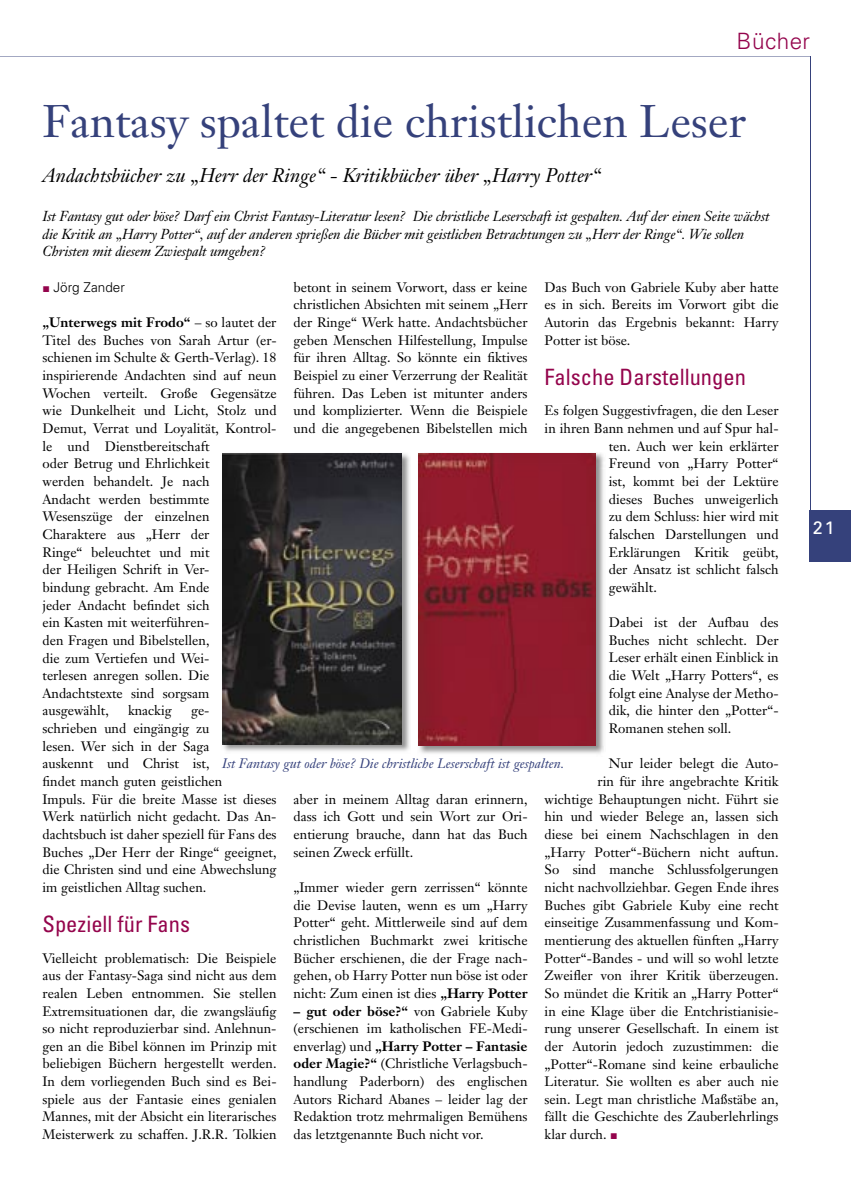
<style>
.page{position:relative;width:851px;height:1191px;background:#fff}
.page>*{position:absolute;margin:0;border:0;box-sizing:border-box;transform-origin:0 0}
.t1{font:45px "Janson Text";color:#35417b}
.t2{font:condensed 22.5px "Univers";color:#94044c}
.t3{font:300 22.5px "Univers";letter-spacing:.02em;color:#94044c}
.t4{font:italic 19.5px "Janson Text";color:#000}
.t5{font:18px "Univers";color:#fff}
.t6{font:italic 14.25px/17.7px "Janson Text";letter-spacing:-.01em;color:#000}
.t7{font:13.5px/17.7px "Janson Text";color:#000;text-align:justify}
.t8{font:italic 13.5px "Janson Text";color:#35417b}
.t9{font:300 13.5px "Univers";color:#000}
.s1{font-weight:700}
</style>
<div class="page">
<hr style="left:0;top:56px;width:133px;height:1px;background:#35417b">
<hr style="left:133px;top:56px;width:677px;height:1px;background:#35417b">
<div style="left:809px;top:510px;width:41px;height:51px;background:#35417b"></div>
<hr style="left:809px;top:56px;width:1px;height:504px;background:#35417b">
<img style="left:222px;top:453px;width:188px;height:298px">
<img style="left:222px;top:454px;width:180px;height:290px">
<img style="left:419px;top:453px;width:185px;height:301px">
<img style="left:418px;top:453px;width:177px;height:293px">
<h2 class="t3" style="left:736px;top:28px;width:75px">Bücher</h2>
<h1 class="t1" style="left:43px;top:96px;width:705px">Fantasy spaltet die christlichen Leser</h1>
<h3 class="t4" style="left:43px;top:165px;width:559px">Andachtsbücher zu „Herr der Ringe“ - Kritikbücher über „Harry Potter“</h3>
<p class="t6" style="left:43px;top:208px;width:728px">Ist Fantasy gut oder böse? Darf ein Christ Fantasy-Literatur lesen? Die christliche Leserschaft ist gespalten. Auf der einen Seite wächst die Kritik an „Harry Potter“, auf der anderen sprießen die Bücher mit geistlichen Betrachtungen zu „Herr der Ringe“. Wie sollen<br>Christen mit diesem Zwiespalt umgehen?</p>
<p class="t7" style="left:544px;top:278px;width:235px">Das Buch von Gabriele Kuby aber hatte es in sich. Bereits im Vorwort gibt die Autorin das Ergebnis bekannt: Harry Potter ist böse.</p>
<h2 class="t2" style="left:544px;top:368px;width:203px">Falsche Darstellungen</h2>
<p class="t7" style="left:544px;top:402px;width:235px">Es folgen Suggestivfragen, die den Leser</p>
<p class="t7" style="left:544px;top:420px;width:235px">in ihren Bann nehmen und auf Spur hal-</p>
<p class="t7" style="left:608px;top:437px;width:171px">ten. Auch wer kein erklärter</p>
<p class="t7" style="left:608px;top:455px;width:171px">Freund von „Harry Potter“</p>
<p class="t7" style="left:608px;top:473px;width:171px">ist, kommt bei der Lektüre</p>
<p class="t7" style="left:608px;top:490px;width:171px">dieses Buches unweigerlich</p>
<p class="t7" style="left:608px;top:508px;width:171px">zu dem Schluss: hier wird mit</p>
<p class="t7" style="left:608px;top:525px;width:171px">falschen Darstellungen und</p>
<p class="t7" style="left:608px;top:543px;width:171px">Erklärungen Kritik geübt,</p>
<p class="t7" style="left:608px;top:561px;width:171px">der Ansatz ist schlicht falsch</p>
<p class="t7" style="left:608px;top:578px;width:50px">gewählt.</p>
<p class="t7" style="left:608px;top:614px;width:171px">Dabei ist der Aufbau des Buches nicht schlecht. Der Leser erhält einen Einblick in die Welt „Harry Potters“, es folgt eine Analyse der Metho&shy;dik, die hinter den „Potter“- Romanen stehen soll.</p>
<p class="t7" style="left:608px;top:755px;width:171px">Nur leider belegt die Auto-</p>
<p class="t7" style="left:597px;top:773px;width:182px">rin für ihre angebrachte Kritik</p>
<p class="t7" style="left:544px;top:790px;width:235px">wichtige Behauptungen nicht. Führt sie</p>
<p class="t7" style="left:544px;top:808px;width:235px">hin und wieder Belege an, lassen sich</p>
<p class="t7" style="left:544px;top:825px;width:235px">diese bei einem Nachschlagen in den</p>
<p class="t7" style="left:544px;top:843px;width:235px">„Harry Potter“-Büchern nicht auftun.</p>
<p class="t7" style="left:544px;top:861px;width:235px">So sind manche Schlussfolgerungen</p>
<p class="t7" style="left:544px;top:878px;width:235px">nicht nachvollziehbar. Gegen Ende ihres</p>
<p class="t7" style="left:544px;top:896px;width:235px">Buches gibt Gabriele Kuby eine recht</p>
<p class="t7" style="left:544px;top:914px;width:235px">einseitige Zusammenfassung und Kom-</p>
<p class="t7" style="left:544px;top:931px;width:235px">mentierung des aktuellen fünften „Harry</p>
<p class="t7" style="left:544px;top:949px;width:235px">Potter“-Bandes - und will so wohl letzte</p>
<p class="t7" style="left:544px;top:967px;width:235px">Zweifler von ihrer Kritik überzeugen.</p>
<p class="t7" style="left:544px;top:984px;width:235px">So mündet die Kritik an „Harry Potter“</p>
<p class="t7" style="left:544px;top:1002px;width:235px">in eine Klage über die Entchristianisie-</p>
<p class="t7" style="left:544px;top:1020px;width:235px">rung unserer Gesellschaft. In einem ist</p>
<p class="t7" style="left:544px;top:1037px;width:235px">der Autorin jedoch zuzustimmen: die</p>
<p class="t7" style="left:544px;top:1055px;width:235px">„Potter“-Romane sind keine erbauliche</p>
<p class="t7" style="left:544px;top:1072px;width:235px">Literatur. Sie wollten es aber auch nie</p>
<p class="t7" style="left:544px;top:1090px;width:235px">sein. Legt man christliche Maßstäbe an,</p>
<p class="t7" style="left:544px;top:1108px;width:235px">fällt die Geschichte des Zauberlehrlings</p>
<p class="t7" style="left:544px;top:1125px;width:63px">klar durch.</p>
<p class="t7" style="left:293px;top:278px;width:235px">betont in seinem Vorwort, dass er keine christlichen Absichten mit seinem „Herr der Ringe“ Werk hatte. Andachtsbücher geben Menschen Hilfestellung, Impulse für ihren Alltag. So könnte ein fiktives Beispiel zu einer Verzerrung der Realität führen. Das Leben ist mitunter anders und komplizierter. Wenn die Beispiele und die angegebenen Bibelstellen mich</p>
<p class="t9" style="left:54px;top:279px;width:73px">Jörg Zander</p>
<p class="t7" style="left:43px;top:314px;width:235px;text-align:left"><span class="s1">„Unterwegs mit Frodo“</span> – so lautet der<br>Titel des Buches von Sarah Artur (er&shy;schienen im Schulte &amp; Gerth-Verlag). 18 inspirierende Andachten sind auf neun<br>Wochen verteilt. Große Gegensätze wie Dunkelheit und Licht, Stolz und<br>Demut, Verrat und Loyalität, Kontrol&shy;le und Dienstbereitschaft<br>oder Betrug und Ehrlichkeit<br>werden behandelt. Je nach<br>Andacht werden bestimmte<br>Wesenszüge der einzelnen<br>Charaktere aus „Herr der<br>Ringe“ beleuchtet und mit<br>der Heiligen Schrift in Ver-<br>bindung gebracht. Am Ende<br>jeder Andacht befindet sich<br>ein Kasten mit weiterführen-<br>den Fragen und Bibelstellen,<br>die zum Vertiefen und Wei-<br>terlesen anregen sollen. Die<br>Andachtstexte sind sorgsam ausgewählt,</p>
<p class="t7" style="left:128px;top:702px;width:45px">knackig</p>
<p class="t7" style="left:43px;top:702px;width:235px;text-align:left;text-indent:148px">ge-<br>schrieben und eingängig zu<br>lesen. Wer sich in der Saga<br>auskennt und Christ ist,<br>findet manch guten geistlichen<br>Impuls. Für die breite Masse ist dieses<br>Werk natürlich nicht gedacht. Das An&shy;dachtsbuch ist daher speziell für Fans des<br>Buches „Der Herr der Ringe“ geeignet, die Christen sind und eine Abwechslung im geistlichen Alltag suchen.</p>
<h2 class="t2" style="left:43px;top:915px;width:149px">Speziell für Fans</h2>
<p class="t7" style="left:43px;top:949px;width:235px">Vielleicht problematisch: Die Beispiele aus der Fantasy-Saga sind nicht aus dem realen Leben entnommen. Sie stellen Extremsituationen dar, die zwangsläufig so nicht reproduzierbar sind. Anlehnun&shy;gen an die Bibel können im Prinzip mit beliebigen Büchern hergestellt werden.<br>In dem vorliegenden Buch sind es Bei&shy;spiele aus der Fantasie eines genialen Mannes, mit der Absicht ein literarisches Meisterwerk zu schaffen. J.R.R. Tolkien</p>
<p class="t8" style="left:222px;top:755px;width:343px">Ist Fantasy gut oder böse? Die christliche Leserschaft ist gespalten.</p>
<p class="t7" style="left:293px;top:790px;width:235px">aber in meinem Alltag daran erinnern, dass ich Gott und sein Wort zur Ori&shy;entierung brauche, dann hat das Buch seinen Zweck erfüllt.</p>
<p class="t7" style="left:293px;top:878px;width:235px">„Immer wieder gern zerrissen“ könnte die Devise lauten, wenn es um „Harry Potter“ geht. Mittlerweile sind auf dem christlichen Buchmarkt zwei kritische Bücher erschienen, die der Frage nach&shy;gehen, ob Harry Potter nun böse ist oder nicht: Zum einen ist dies <span class="s1">„Harry Potter</span></p>
<p class="t7" style="left:293px;top:1002px;width:235px"><span class="s1">– gut oder böse?“</span> von Gabriele Kuby (erschienen im katholischen FE-Medi&shy;enverlag) und <span class="s1">„Harry Potter – Fantasie oder Magie?“</span> (Christliche Verlagsbuch&shy;handlung Paderborn) des englischen Autors Richard Abanes – leider lag der Redaktion trotz mehrmaligen Bemühens das letztgenannte Buch nicht vor.</p>
<h3 class="t5" style="left:812px;top:520px;width:23px">21</h3>
</div>
